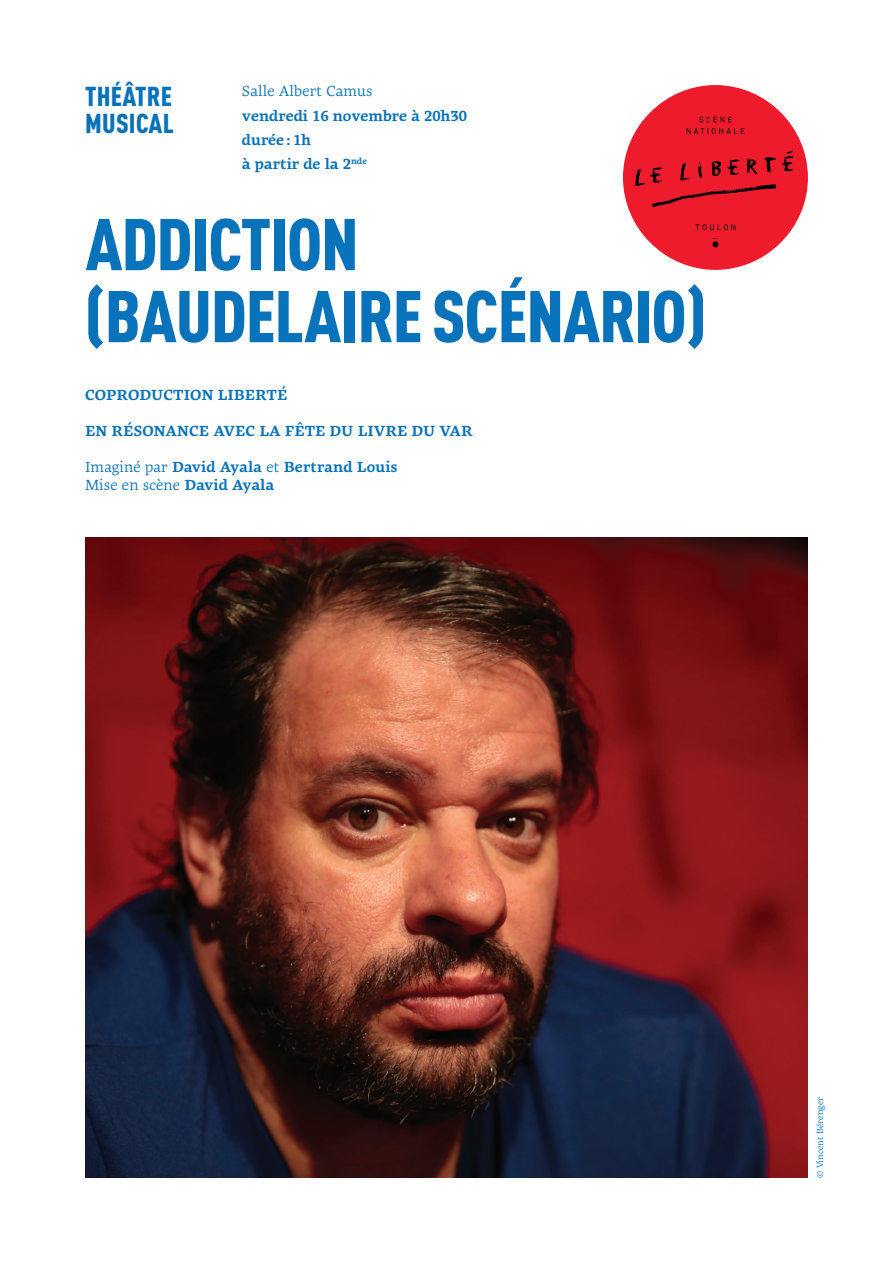
<style>
.page{position:relative;width:893px;height:1263px;background:#fff}
.page>*{position:absolute;margin:0;border:0;box-sizing:border-box;transform-origin:0 0}
.t1{font:900 condensed 72px/72px "DIN Pro";letter-spacing:-.015em;color:#0872ba}
.t2{font:900 condensed 27px/27px "DIN Pro";letter-spacing:.01em;color:#0872ba}
.t3{font:700 15px/24px "Geneo Pro";letter-spacing:-.005em;color:#0872ba}
.t4{font:15px "Geneo Pro";color:#0872ba}
.t5{font:9px "Geneo Pro";color:#0872ba}
.s1{font-weight:400}
</style>
<div class="page">
<img style="left:85px;top:537px;width:723px;height:641px">
<div style="left:623px;top:85px;width:185px;height:185px;background:#ee1b2d;border-radius:50%"></div>
<svg style="left:635px;top:151px;width:159px;height:56px"></svg>
<svg style="left:712px;top:238px;width:6px;height:9px"></svg>
<svg style="left:699px;top:115px;width:33px;height:7px"></svg>
<svg style="left:686px;top:128px;width:58px;height:6px"></svg>
<svg style="left:696px;top:224px;width:39px;height:6px"></svg>
<h2 class="t2" style="left:85px;top:80px;width:90px">THÉÂTRE<br>MUSICAL</h2>
<p class="t4" style="left:242px;top:80px;width:132px">Salle Albert Camus</p>
<p class="t3" style="left:242px;top:102px;width:227px">vendredi 16 novembre à 20h30 durée : 1h<br>à partir de la 2<sup>nde</sup></p>
<h1 class="t1" style="left:85px;top:203px;width:275px">ADDICTION (BAUDELAIRE</h1>
<h1 class="t1" style="left:432px;top:275px;width:127px">SCÉNARIO</h1>
<h1 class="t1" style="left:685px;top:275px;width:23px">)</h1>
<p class="t3" style="left:85px;top:382px;width:204px">COPRODUCTION LIBERTÉ</p>
<p class="t3" style="left:85px;top:418px;width:389px">EN RÉSONANCE AVEC LA FÊTE DU LIVRE DU VAR</p>
<p class="t3" style="left:85px;top:457px;width:314px;line-height:18px"><span class="s1">Imaginé par</span> David Ayala <span class="s1">et</span> Bertrand Louis<br><span class="s1">Mise en scène</span> David Ayala</p>
<p class="t5" style="left:813px;top:1178px;width:83px;rotate:-90deg">© Vincent Bérenger</p>
</div>
